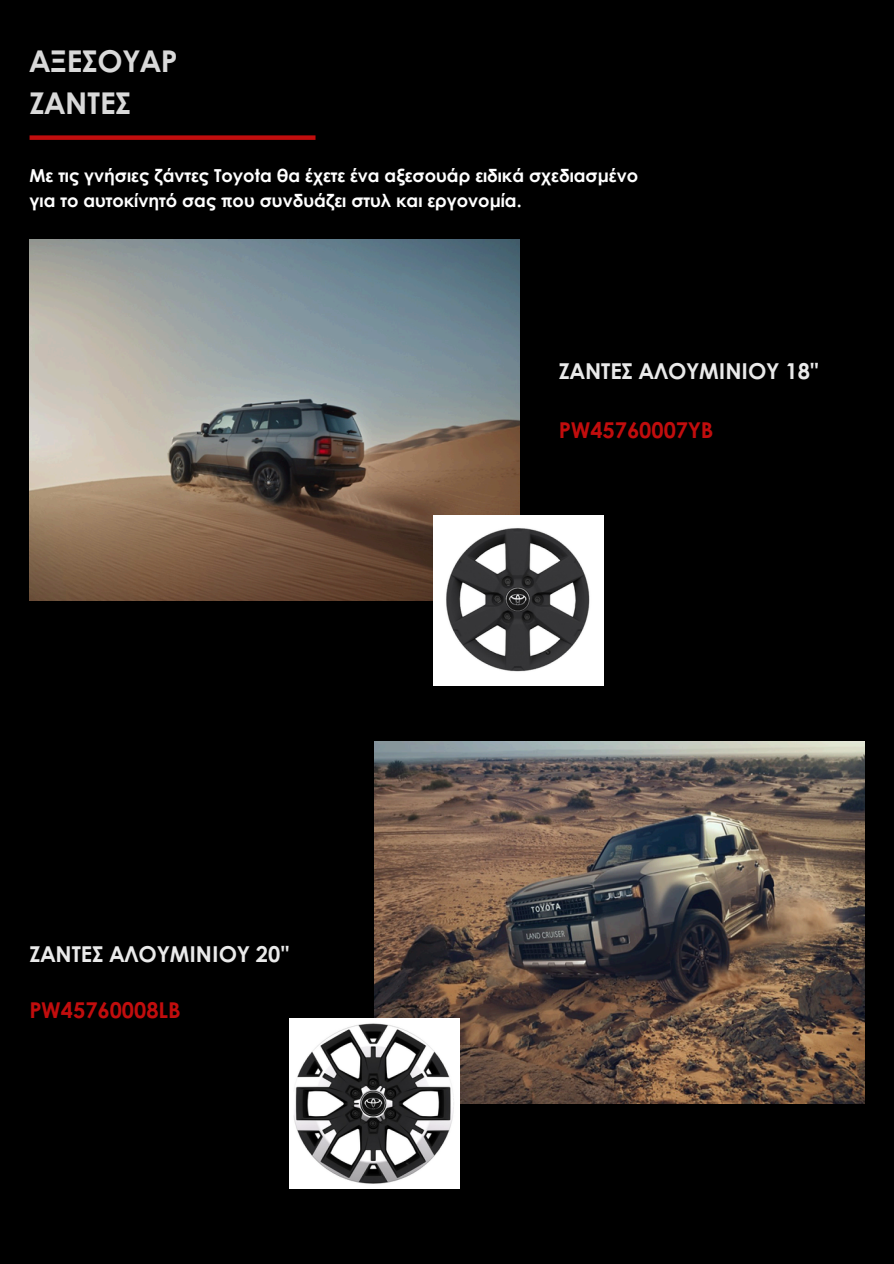
<style>
.page{position:relative;width:894px;height:1264px;background:#fff}
.page>*{position:absolute;margin:0;border:0;box-sizing:border-box;transform-origin:0 0}
.t1{font:700 30px/41.7px "Century Gothic";color:#d9d9d9}
.t2{font:700 21.9px "Century Gothic";color:#eaeaea}
.t3{font:700 21.75px "Century Gothic";color:#c10d0d}
.t4{font:700 17.85px/24.8px "Century Gothic";color:#fff}
</style>
<div class="page">
<div style="left:0;top:0;width:893px;height:1263px;background:#000"></div>
<div style="left:30px;top:135px;width:285px;height:5px;background:#c10d0d"></div>
<img style="left:374px;top:741px;width:490px;height:362px">
<img style="left:30px;top:239px;width:489px;height:361px">
<img style="left:433px;top:515px;width:170px;height:170px">
<img style="left:289px;top:1018px;width:170px;height:170px">
<p class="t1" style="left:30px;top:39px;width:149px">ΑΞΕΣΟΥΑΡ<br>ΖΑΝΤΕΣ</p>
<h2 class="t4" style="left:30px;top:162px;width:610px">Με τις γνήσιες ζάντες Toyota θα έχετε ένα αξεσουάρ ειδικά σχεδιασμένο για το αυτοκίνητό σας που συνδυάζει στυλ και εργονομία.</h2>
<p class="t2" style="left:558px;top:354px;width:262px">ΖΑΝΤΕΣ ΑΛΟΥΜΙΝΙΟΥ 18"</p>
<p class="t2" style="left:30px;top:937px;width:261px">ΖΑΝΤΕΣ ΑΛΟΥΜΙΝΙΟΥ 20"</p>
<h2 class="t3" style="left:30px;top:993px;width:153px">PW45760008LB</h2>
<p class="t3" style="left:558px;top:413px;width:156px">PW45760007YB</p>
</div>
